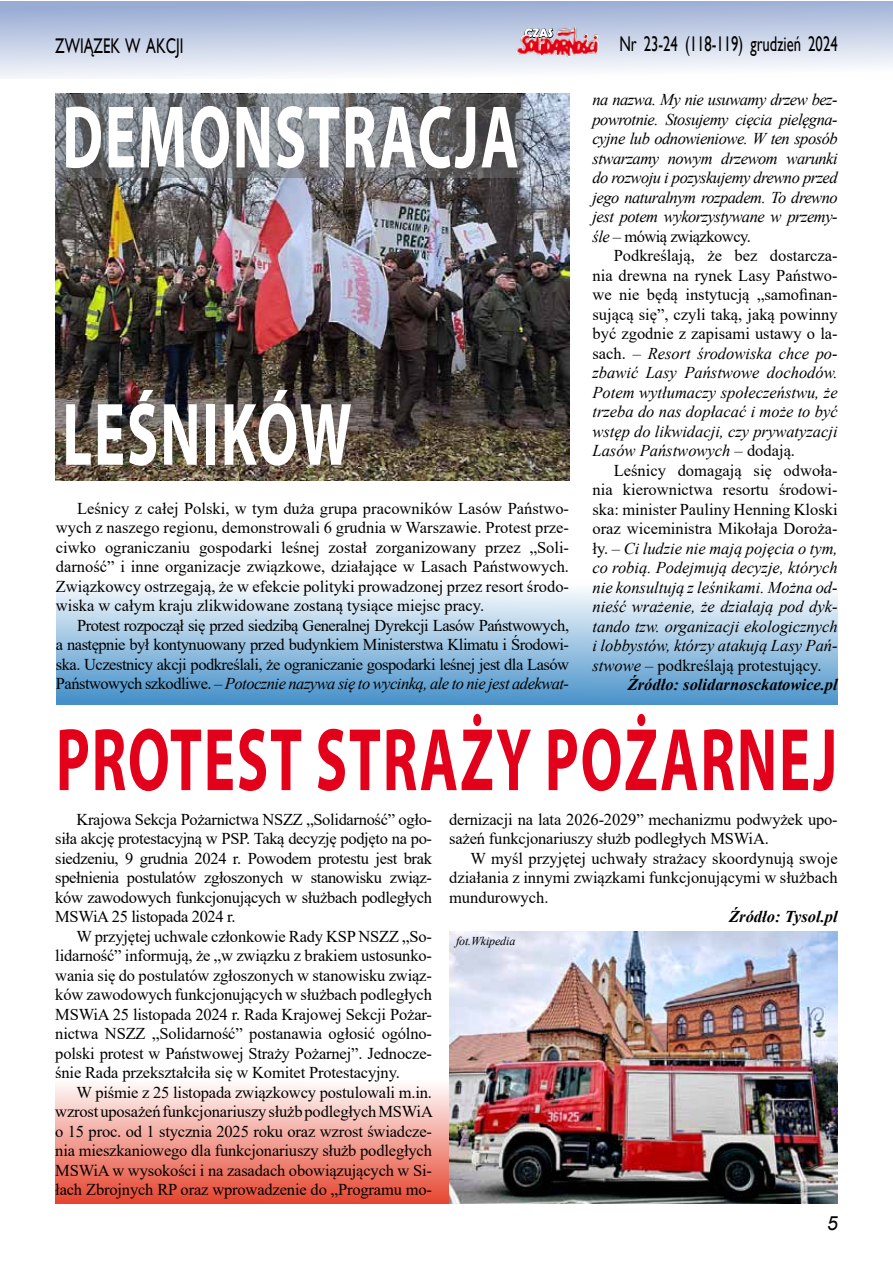
<style>
.page{position:relative;width:893px;height:1263px;background:#fff}
.page>*{position:absolute;margin:0;border:0;box-sizing:border-box;transform-origin:0 0}
.t1{font:700 89.7px "Myriad Pro";letter-spacing:.03em;color:#e2001a;scale:.65 1}
.t2{font:700 89.7px "Myriad Pro";letter-spacing:.03em;color:#fff;scale:.65 1}
.t3{font:21.15px "Gill Sans";color:#000;scale:.69 1}
.t4{font:italic 19.5px "Arial";color:#000}
.t5{font:16.5px/19.5px "Times New Roman";color:#000;text-align:justify}
.t6{font:italic 16.5px/19.5px "Times New Roman";color:#000;text-align:justify}
.t7{font:italic 700 16.5px "Times New Roman";color:#000}
.t8{font:700 12.6px "Berlin Sans FB Demi";color:#fff}
.t9{font:italic 12px "Times New Roman";letter-spacing:-.015em;color:#000}
.s1{font-style:normal}
.s2{font-style:italic}
</style>
<div class="page">
<div style="left:0;top:1px;width:893px;height:77px;background:linear-gradient(to bottom,#97abd3,#fcfcfd)"></div>
<div style="left:56px;top:581px;width:782px;height:124px;background:linear-gradient(to bottom,#fefefe,#4891c9)"></div>
<div style="left:55px;top:1080px;width:422px;height:123px;background:linear-gradient(to bottom,#fefdfd,#e64530)"></div>
<svg style="left:524px;top:26px;width:29px;height:2px"></svg>
<img style="left:515px;top:29px;width:85px;height:27px">
<img style="left:556px;top:27px;width:22px;height:1px">
<img style="left:517px;top:28px;width:81px;height:27px">
<img style="left:55px;top:94px;width:514px;height:387px">
<svg style="left:55px;top:94px;width:468px;height:84px"></svg>
<img style="left:449px;top:931px;width:389px;height:272px">
<p class="t8" style="left:524px;top:26px;width:30px">CZAS</p>
<p class="t3" style="left:55px;top:33px;width:187px">ZWIĄZEK W AKCJI</p>
<p class="t3" style="left:619px;top:32px;width:318px">NR 23-24 (118-119) GRUDZIEŃ 2024</p>
<p class="t6" style="left:592px;top:89px;width:247px">na nazwa. My nie usuwamy drzew bez&shy;powrotnie. Stosujemy cięcia pielęgna&shy;cyjne lub odnowieniowe. W ten sposób stwarzamy nowym drzewom warunki do rozwoju i pozyskujemy drewno przed jego naturalnym rozpadem. To drewno jest potem wykorzystywane w przemy&shy;śle <span class="s1">– mówią związkowcy.</span></p>
<p class="t5" style="left:592px;top:245px;width:247px;text-indent:21px">Podkreślają, że bez dostarcza&shy;nia drewna na rynek Lasy Państwo&shy;we nie będą instytucją „samofinan&shy;sującą się”, czyli taką, jaką powinny być zgodnie z zapisami ustawy o la&shy;sach. – <span class="s2">Resort środowiska chce po&shy;zbawić Lasy Państwowe dochodów.<br>Potem wytłumaczy społeczeństwu, że trzeba do nas dopłacać i może to być wstęp do likwidacji, czy prywatyzacji Lasów Państwowych</span> – dodają.</p>
<p class="t5" style="left:614px;top:460px;width:225px">Leśnicy domagają się odwoła-</p>
<p class="t5" style="left:592px;top:479px;width:247px">nia kierownictwa resortu środowi-</p>
<p class="t5" style="left:592px;top:499px;width:247px">ska: minister Pauliny Henning Kloski</p>
<p class="t5" style="left:592px;top:518px;width:247px">oraz wiceministra Mikołaja Doroża-</p>
<p class="t6" style="left:592px;top:538px;width:247px"><span class="s1">ły. –</span> Ci ludzie nie mają pojęcia o tym,</p>
<p class="t6" style="left:592px;top:557px;width:247px">co robią. Podejmują decyzje, których</p>
<p class="t6" style="left:592px;top:577px;width:247px">nie konsultują z leśnikami. Można od-</p>
<p class="t6" style="left:592px;top:596px;width:247px">nieść wrażenie, że działają pod dyk-</p>
<p class="t6" style="left:592px;top:616px;width:247px">tando tzw. organizacji ekologicznych</p>
<p class="t6" style="left:592px;top:635px;width:247px">i lobbystów, którzy atakują Lasy Pań-</p>
<p class="t5" style="left:592px;top:655px;width:230px"><span class="s2">stwowe</span> – podkreślają protestujący.</p>
<p class="t7" style="left:628px;top:673px;width:211px">Źródło: solidarnosckatowice.pl</p>
<h1 class="t1" style="left:56px;top:701px;width:1204px">PROTEST STRAŻY POŻARNEJ</h1>
<p class="t5" style="left:55px;top:809px;width:378px;text-indent:21px">Krajowa Sekcja Pożarnictwa NSZZ „Solidarność” ogło&shy;siła akcję protestacyjną w PSP. Taką decyzję podjęto na po&shy;siedzeniu, 9 grudnia 2024 r. Powodem protestu jest brak spełnienia postulatów zgłoszonych w stanowisku związ&shy;ków zawodowych funkcjonujących w służbach podległych MSWiA 25 listopada 2024 r.</p>
<p class="t5" style="left:55px;top:926px;width:378px;text-indent:21px">W przyjętej uchwale członkowie Rady KSP NSZZ „So&shy;lidarność” informują, że „w związku z brakiem ustosunko&shy;wania się do postulatów zgłoszonych w stanowisku związ&shy;ków zawodowych funkcjonujących w służbach podległych MSWiA 25 listopada 2024 r. Rada Krajowej Sekcji Pożar&shy;nictwa NSZZ „Solidarność” postanawia ogłosić ogólno&shy;polski protest w Państwowej Straży Pożarnej”. Jednocze&shy;śnie Rada przekształciła się w Komitet Protestacyjny.</p>
<p class="t5" style="left:55px;top:1082px;width:379px;text-indent:21px">W piśmie z 25 listopada związkowcy postulowali m.in. wzrost uposażeń funkcjonariuszy służb podległych MSWiA o 15 proc. od 1 stycznia 2025 roku oraz wzrost świadcze&shy;nia mieszkaniowego dla funkcjonariuszy służb podległych MSWiA w wysokości i na zasadach obowiązujących w Si&shy;łach Zbrojnych RP oraz wprowadzenie do „Programu mo-</p>
<h1 class="t2" style="left:62px;top:79px;width:704px">DEMONSTRACJA</h1>
<h1 class="t2" style="left:62px;top:376px;width:435px">LEŚNIKÓW</h1>
<p class="t5" style="left:56px;top:498px;width:515px;text-indent:21px">Leśnicy z całej Polski, w tym duża grupa pracowników Lasów Państwo&shy;wych z naszego regionu, demonstrowali 6 grudnia w Warszawie. Protest prze&shy;ciwko ograniczaniu gospodarki leśnej został zorganizowany przez „Soli&shy;darność” i inne organizacje związkowe, działające w Lasach Państwowych.<br>Związkowcy ostrzegają, że w efekcie polityki prowadzonej przez resort środo&shy;wiska w całym kraju zlikwidowane zostaną tysiące miejsc pracy.</p>
<p class="t5" style="left:56px;top:615px;width:515px;text-indent:21px">Protest rozpoczął się przed siedzibą Generalnej Dyrekcji Lasów Państwowych, a następnie był kontynuowany przed budynkiem Ministerstwa Klimatu i Środowi&shy;ska. Uczestnicy akcji podkreślali, że ograniczanie gospodarki leśnej jest dla Lasów Państwowych szkodliwe. – <span class="s2">Potocznie nazywa się to wycinką, ale to nie jest adekwat-</span></p>
<p class="t5" style="left:449px;top:809px;width:390px">dernizacji na lata 2026-2029” mechanizmu podwyżek upo&shy;sażeń funkcjonariuszy służb podległych MSWiA.</p>
<p class="t5" style="left:449px;top:848px;width:390px;text-indent:21px">W myśl przyjętej uchwały strażacy skoordynują swoje działania z innymi związkami funkcjonującymi w służbach mundurowych.</p>
<p class="t7" style="left:729px;top:905px;width:110px">Źródło: Tysol.pl</p>
<p class="t9" style="left:456px;top:933px;width:61px">fot.Wkipedia</p>
<p class="t4" style="left:827px;top:1211px;width:12px">5</p>
</div>
